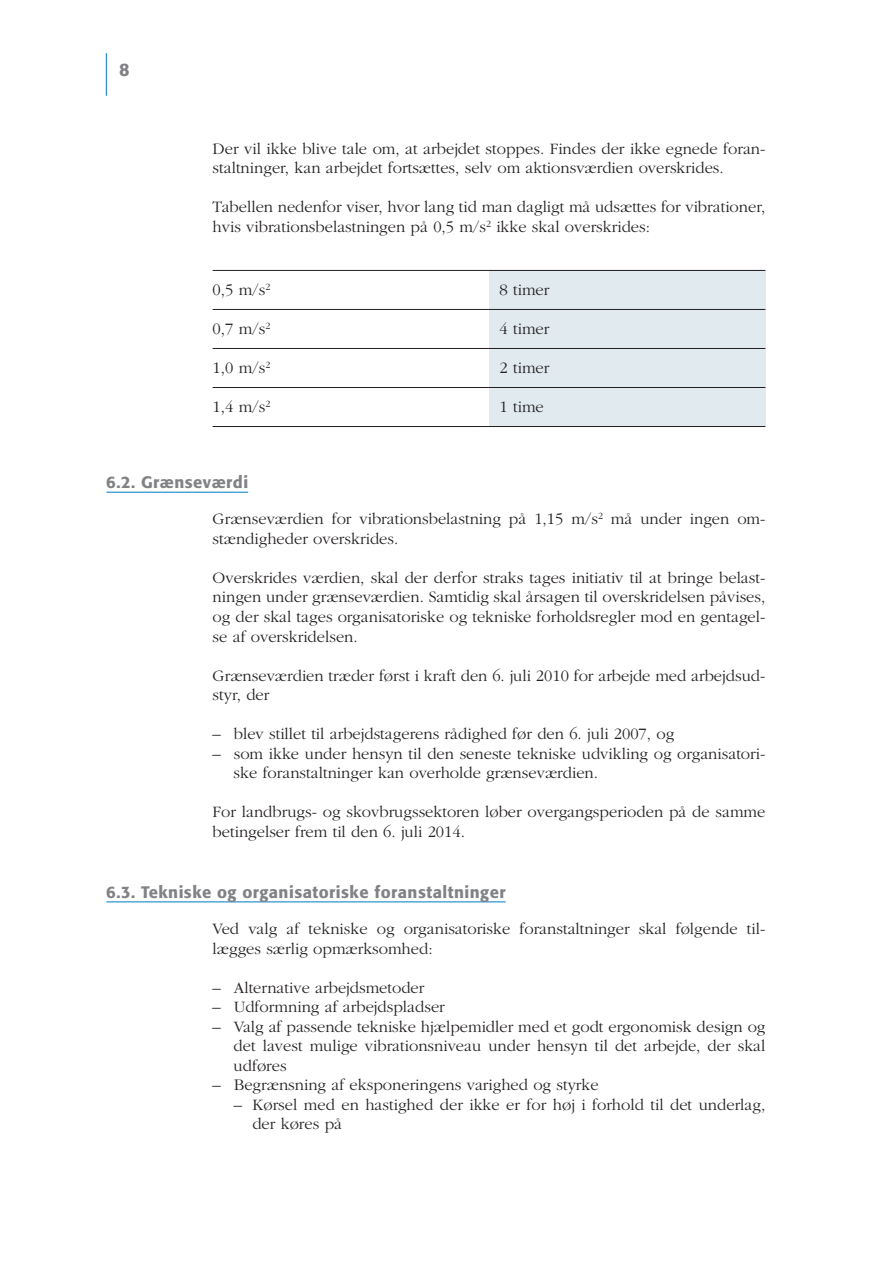
<style>
.page{position:relative;width:893px;height:1265px;background:#fff}
.page>*{position:absolute;margin:0;border:0;box-sizing:border-box;transform-origin:0 0}
.t1{font:500 18px "Formata";color:#808285}
.t2{font:300 16.5px/19.5px "Garamond";color:#231f20}
.t3{font:500 16.5px "Formata";letter-spacing:.03em;color:#808285}
</style>
<div class="page">
<svg style="left:105px;top:53px;width:661px;height:850px"></svg>
<p class="t1" style="left:119px;top:62px;width:12px">8</p>
<p class="t2" style="left:213px;top:140px;width:554px">Der vil ikke blive tale om, at arbejdet stoppes. Findes der ikke egnede foran&shy;staltninger, kan arbejdet fortsættes, selv om aktionsværdien overskrides.</p>
<p class="t2" style="left:213px;top:198px;width:554px">Tabellen nedenfor viser, hvor lang tid man dagligt må udsættes for vibrationer, hvis vibrationsbelastningen på 0,5 m/s<sup>2</sup> ikke skal overskrides:</p>
<p class="t2" style="left:213px;top:281px;width:59px">0,5 m/s<sup>2</sup></p>
<p class="t2" style="left:500px;top:281px;width:51px">8 timer</p>
<p class="t2" style="left:213px;top:320px;width:59px">0,7 m/s<sup>2</sup></p>
<p class="t2" style="left:500px;top:320px;width:51px">4 timer</p>
<p class="t2" style="left:213px;top:359px;width:59px">1,0 m/s<sup>2</sup></p>
<p class="t2" style="left:500px;top:359px;width:51px">2 timer</p>
<p class="t2" style="left:213px;top:398px;width:59px">1,4 m/s<sup>2</sup></p>
<p class="t2" style="left:500px;top:398px;width:46px">1 time</p>
<p class="t3" style="left:106px;top:475px;width:143px">6.2. Grænseværdi</p>
<p class="t2" style="left:213px;top:510px;width:554px">Grænseværdien for vibrationsbelastning på 1,15 m/s<sup>2</sup> må under ingen om&shy;stændigheder overskrides.</p>
<p class="t2" style="left:213px;top:569px;width:554px;text-align:justify">Overskrides værdien, skal der derfor straks tages initiativ til at bringe belast&shy;ningen under grænseværdien. Samtidig skal årsagen til overskridelsen påvises, og der skal tages organisatoriske og tekniske forholdsregler mod en gentagel&shy;se af overskridelsen.</p>
<p class="t2" style="left:213px;top:666px;width:554px">Grænseværdien træder først i kraft den 6. juli 2010 for arbejde med arbejdsud&shy;styr, der</p>
<p class="t2" style="left:213px;top:725px;width:463px">– blev stillet til arbejdstagerens rådighed før den 6. juli 2007, og</p>
<p class="t2" style="left:234px;top:744px;width:533px;text-indent:-21px">– som ikke under hensyn til den seneste tekniske udvikling og organisatori&shy;ske foranstaltninger kan overholde grænseværdien.</p>
<p class="t2" style="left:213px;top:803px;width:554px">For landbrugs- og skovbrugssektoren løber overgangsperioden på de samme betingelser frem til den 6. juli 2014.</p>
<p class="t3" style="left:106px;top:885px;width:401px">6.3. Tekniske og organisatoriske foranstaltninger</p>
<p class="t2" style="left:213px;top:920px;width:554px">Ved valg af tekniske og organisatoriske foranstaltninger skal følgende til&shy;lægges særlig opmærksomhed:</p>
<p class="t2" style="left:213px;top:978px;width:213px">– Alternative arbejdsmetoder</p>
<p class="t2" style="left:213px;top:998px;width:234px">– Udformning af arbejdspladser</p>
<p class="t2" style="left:234px;top:1017px;width:533px;text-align:justify;text-indent:-21px">– Valg af passende tekniske hjælpemidler med et godt ergonomisk design og det lavest mulige vibrationsniveau under hensyn til det arbejde, der skal udføres</p>
<p class="t2" style="left:213px;top:1076px;width:388px">– Begrænsning af eksponeringens varighed og styrke</p>
<p class="t2" style="left:252px;top:1095px;width:514px;text-indent:-19px">– Kørsel med en hastighed der ikke er for høj i forhold til det underlag, der køres på</p>
</div>
